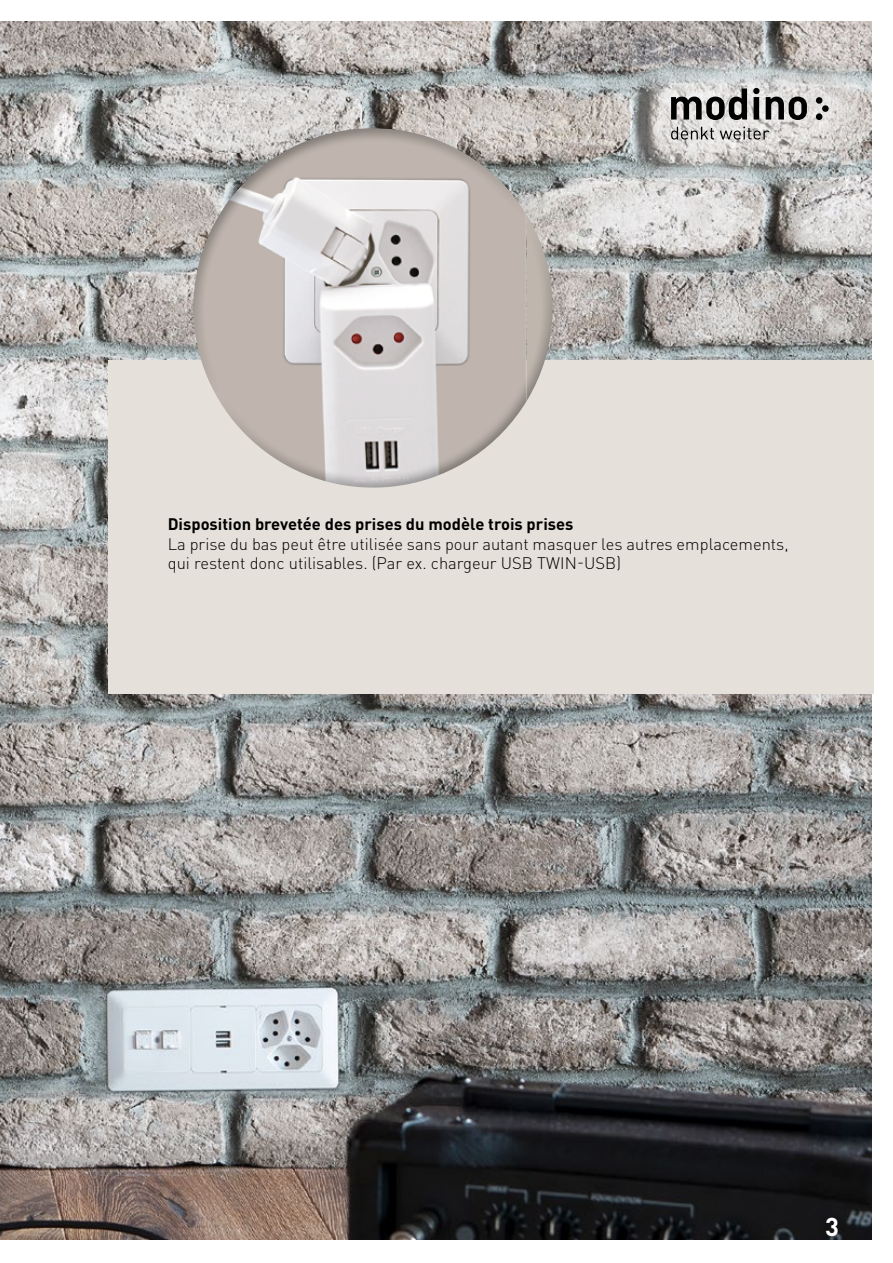
<style>
.page{position:relative;width:893px;height:1263px;background:#fff}
.page>*{position:absolute;margin:0;border:0;box-sizing:border-box;transform-origin:0 0}
.t1{font:700 25.5px "DINOT";color:#fff}
.t2{font:300 16.5px/19.5px "DINOT";color:#000}
.t3{font:700 16.5px "DINOT";color:#000}
</style>
<div class="page">
<img style="left:0;top:21px;width:872px;height:1218px">
<div style="left:109px;top:360px;width:765px;height:333px;background:#e5e0da"></div>
<div style="left:181px;top:117px;width:383px;height:372px;background:#000;opacity:.5"></div>
<svg style="left:612px;top:29px;width:260px;height:170px"></svg>
<svg style="left:816px;top:97px;width:13px;height:23px"></svg>
<svg style="left:671px;top:88px;width:136px;height:32px"></svg>
<svg style="left:671px;top:127px;width:98px;height:13px"></svg>
<p class="t3" style="left:168px;top:513px;width:407px">Disposition brevetée des prises du modèle trois prises</p>
<p class="t2" style="left:168px;top:534px;width:622px">La prise du bas peut être utilisée sans pour autant masquer les autres emplacements, qui restent donc utilisables. (Par ex. chargeur USB TWIN-USB)</p>
<h1 class="t1" style="left:825px;top:1210px;width:15px">3</h1>
</div>
